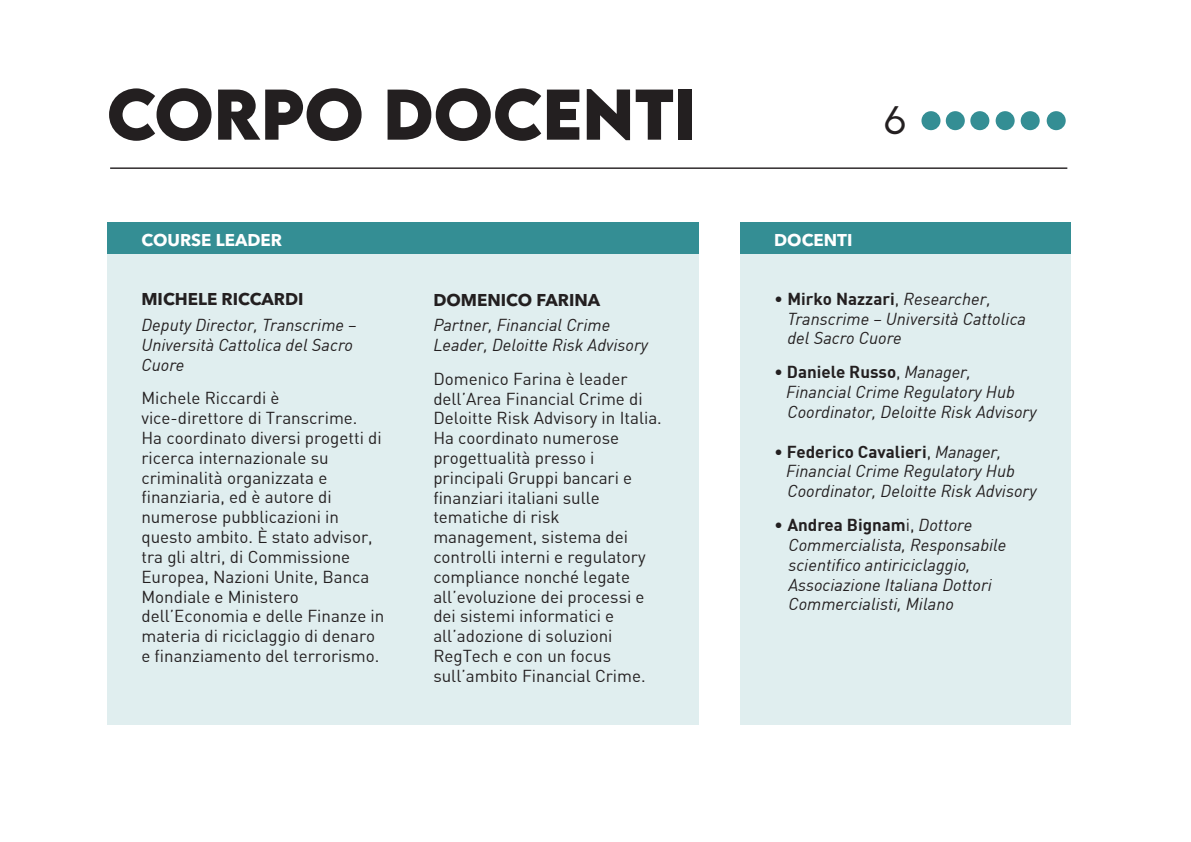
<style>
.page{position:relative;width:1191px;height:842px;background:#fff}
.page>*{position:absolute;margin:0;border:0;box-sizing:border-box;transform-origin:0 0}
.t1{font:700 63.6px "LEMONMILK";color:#231f20}
.t2{font:300 35.4px "LEMONMILK";color:#231f20}
.t3{font:17px/19.8px "DIN";color:#231f20}
.t4{font:italic 17px/19.8px "DIN";color:#231f20}
.t5{font:700 17px "Avenir Next LT Pro";color:#231f20}
.t6{font:700 17px "Avenir Next LT Pro";color:#fff}
.s1{font-style:normal}
.s2{font-weight:700;font-style:normal}
</style>
<div class="page">
<div style="left:107px;top:246px;width:591px;height:479px;background:#e0eeef"></div>
<div style="left:740px;top:246px;width:330px;height:479px;background:#e0eeef"></div>
<hr style="left:110px;top:167px;width:957px;height:2px;background:#231f20">
<div style="left:107px;top:223px;width:591px;height:31px;background:#348e94"></div>
<div style="left:740px;top:223px;width:330px;height:31px;background:#348e94"></div>
<div style="left:921px;top:111px;width:19px;height:19px;background:#348e94;border-radius:50%"></div>
<div style="left:945px;top:111px;width:19px;height:19px;background:#348e94;border-radius:50%"></div>
<div style="left:970px;top:111px;width:19px;height:19px;background:#348e94;border-radius:50%"></div>
<div style="left:995px;top:111px;width:19px;height:19px;background:#348e94;border-radius:50%"></div>
<div style="left:1020px;top:111px;width:19px;height:19px;background:#348e94;border-radius:50%"></div>
<div style="left:1046px;top:111px;width:19px;height:19px;background:#348e94;border-radius:50%"></div>
<h1 class="t1" style="left:107px;top:71px;width:591px">CORPO DOCENTi</h1>
<h2 class="t2" style="left:884px;top:97px;width:24px">6</h2>
<p class="t6" style="left:141px;top:229px;width:142px">COURSE LEADER</p>
<p class="t6" style="left:774px;top:229px;width:80px">DOCENTI</p>
<p class="t5" style="left:141px;top:289px;width:164px">MICHELE RICCARDI</p>
<p class="t4" style="left:141px;top:315px;width:217px">Deputy Director, Transcrime –<br>Università Cattolica del Sacro<br>Cuore</p>
<p class="t3" style="left:141px;top:388px;width:244px">Michele Riccardi è vice-direttore di Transcrime.<br>Ha coordinato diversi progetti di ricerca internazionale su criminalità organizzata e finanziaria, ed è autore di numerose pubblicazioni in questo ambito. È stato advisor, tra gli altri, di Commissione<br>Europea, Nazioni Unite, Banca<br>Mondiale e Ministero dell’Economia e delle Finanze in materia di riciclaggio di denaro e finanziamento del terrorismo.</p>
<p class="t5" style="left:433px;top:289px;width:168px">DOMENICO FARINA</p>
<p class="t4" style="left:433px;top:315px;width:216px">Partner, Financial Crime<br>Leader, Deloitte Risk Advisory</p>
<p class="t3" style="left:433px;top:368px;width:230px">Domenico Farina è leader dell’Area Financial Crime di<br>Deloitte Risk Advisory in Italia.<br>Ha coordinato numerose progettualità presso i principali Gruppi bancari e finanziari italiani sulle tematiche di risk management, sistema dei controlli interni e regulatory compliance nonché legate all’evoluzione dei processi e dei sistemi informatici e all’adozione di soluzioni<br>RegTech e con un focus sull’ambito Financial Crime.</p>
<p class="t4" style="left:787px;top:288px;width:240px;text-indent:-13px"><span class="s1">•</span> <span class="s2">Mirko Nazzari</span><span class="s1">,</span> Researcher,<br>Transcrime – Università Cattolica del Sacro Cuore</p>
<p class="t4" style="left:786px;top:362px;width:252px;text-indent:-12px"><span class="s1">•</span> <span class="s2">Daniele Russo</span><span class="s1">,</span> Manager,<br>Financial Crime Regulatory Hub<br>Coordinator, Deloitte Risk Advisory</p>
<p class="t4" style="left:786px;top:441px;width:252px;text-indent:-12px"><span class="s1">•</span> <span class="s2">Federico Cavalieri</span><span class="s1">,</span> Manager,<br>Financial Crime Regulatory Hub<br>Coordinator, Deloitte Risk Advisory</p>
<p class="t4" style="left:788px;top:515px;width:220px;text-indent:-14px"><span class="s1">•</span> <span class="s2">Andrea Bignam</span><span class="s1">i,</span> Dottore<br>Commercialista, Responsabile scientifico antiriciclaggio,<br>Associazione Italiana Dottori<br>Commercialisti, Milano</p>
</div>
